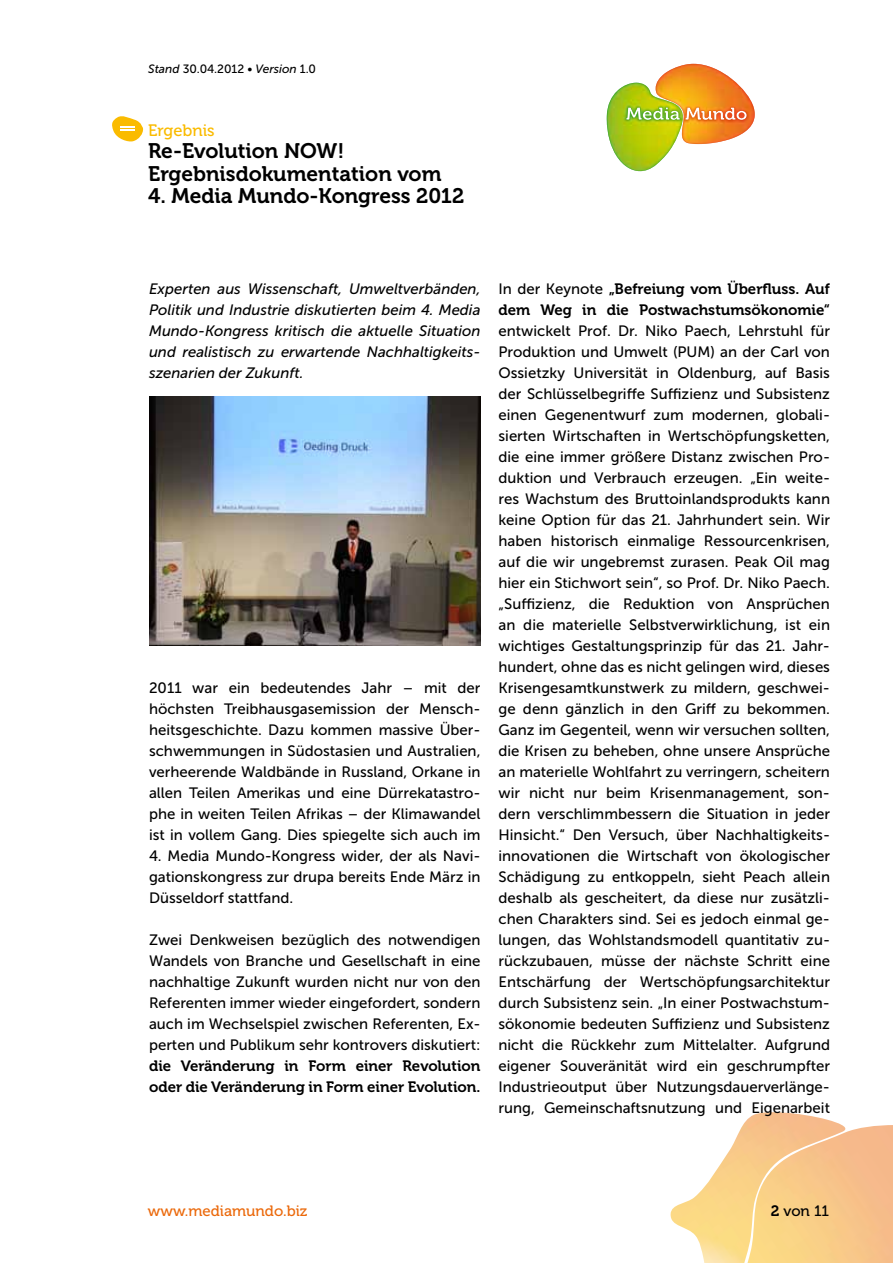
<style>
.page{position:relative;width:893px;height:1263px;background:#fff}
.page>*{position:absolute;margin:0;border:0;box-sizing:border-box;transform-origin:0 0}
.t1{font:21px/22.5px "Museo 700";color:#000}
.t2{font:16.5px "Museo 500";color:#fabb00}
.t3{font:15px/21px "Museo Sans 500";color:#000;text-align:justify}
.t4{font:italic 15px/21px "Museo Sans 500";color:#000;text-align:justify}
.t5{font:15px/21px "Museo 700";color:#000}
.t6{font:15px "Museo 500";color:#eb690b}
.t7{font:15px "Museo 500";color:#000}
.t8{font:12px "Museo Sans 500";color:#000}
.s1{font-style:italic}
.s2{font-family:"Museo Sans 500"}
.s3{font-family:"Museo 700"}
</style>
<div class="page">
<img style="left:670px;top:1112px;width:223px;height:151px">
<svg style="left:607px;top:64px;width:148px;height:107px"></svg>
<svg style="left:112px;top:116px;width:31px;height:25px"></svg>
<img style="left:149px;top:396px;width:332px;height:249px">
<p class="t8" style="left:148px;top:62px;width:169px"><span class="s1">Stand</span> 30.04.2012 • <span class="s1">Version</span> 1.0</p>
<p class="t2" style="left:148px;top:121px;width:68px">Ergebnis</p>
<h1 class="t1" style="left:148px;top:140px;width:295px">Re-Evolution NOW!<br>Ergebnisdokumentation vom</h1>
<h1 class="t1" style="left:148px;top:185px;width:318px">4. Media Mundo-Kongress 2012</h1>
<p class="t4" style="left:149px;top:278px;width:333px">Experten aus Wissenschaft, Umweltverbänden, Politik und Industrie diskutierten beim 4. Media Mundo-Kongress kritisch die aktuelle Situation und realistisch zu erwartende Nachhaltigkeits&shy;szenarien der Zukunft.</p>
<p class="t3" style="left:149px;top:677px;width:333px">2011 war ein bedeutendes Jahr – mit der höchsten Treibhausgasemission der Mensch&shy;heitsgeschichte. Dazu kommen massive Über&shy;schwemmungen in Südostasien und Australien, verheerende Waldbände in Russland, Orkane in allen Teilen Amerikas und eine Dürrekatastro&shy;phe in weiten Teilen Afrikas – der Klimawandel ist in vollem Gang. Dies spiegelte sich auch im</p>
<p class="t3" style="left:149px;top:845px;width:333px">4. Media Mundo-Kongress wider, der als Navi&shy;gationskongress zur drupa bereits Ende März in Düsseldorf stattfand.</p>
<p class="t3" style="left:149px;top:929px;width:333px">Zwei Denkweisen bezüglich des notwendigen Wandels von Branche und Gesellschaft in eine nachhaltige Zukunft wurden nicht nur von den Referenten immer wieder eingefordert, sondern auch im Wechselspiel zwischen Referenten, Ex&shy;perten und Publikum sehr kontrovers diskutiert:</p>
<p class="t5" style="left:149px;top:1056px;width:333px">die Veränderung in Form einer Revolution oder die Veränderung in Form einer Evolution.</p>
<p class="t5" style="left:499px;top:279px;width:333px"><span class="s2">In der Keynote</span> „Befreiung vom Überfluss. Auf dem Weg in die Postwachstumsökonomie“</p>
<p class="t3" style="left:499px;top:320px;width:333px">entwickelt Prof. Dr. Niko Paech, Lehrstuhl für Produktion und Umwelt (PUM) an der Carl von Ossietzky Universität in Oldenburg, auf Basis der Schlüsselbegriffe Suffizienz und Subsistenz einen Gegenentwurf zum modernen, globali&shy;sierten Wirtschaften in Wertschöpfungsketten, die eine immer größere Distanz zwischen Pro&shy;duktion und Verbrauch erzeugen. „Ein weite&shy;res Wachstum des Bruttoinlandsprodukts kann keine Option für das 21. Jahrhundert sein. Wir haben historisch einmalige Ressourcenkrisen, auf die wir ungebremst zurasen. Peak Oil mag hier ein Stichwort sein“, so Prof. Dr. Niko Paech. „Suffizienz, die Reduktion von Ansprüchen an die materielle Selbstverwirklichung, ist ein wichtiges Gestaltungsprinzip für das 21. Jahr&shy;hundert, ohne das es nicht gelingen wird, dieses Krisengesamtkunstwerk zu mildern, geschwei&shy;ge denn gänzlich in den Griff zu bekommen.<br>Ganz im Gegenteil, wenn wir versuchen sollten, die Krisen zu beheben, ohne unsere Ansprüche an materielle Wohlfahrt zu verringern, scheitern wir nicht nur beim Krisenmanagement, son&shy;dern verschlimmbessern die Situation in jeder Hinsicht.“ Den Versuch, über Nachhaltigkeits&shy;innovationen die Wirtschaft von ökologischer Schädigung zu entkoppeln, sieht Peach allein deshalb als gescheitert, da diese nur zusätzli&shy;chen Charakters sind. Sei es jedoch einmal ge&shy;lungen, das Wohlstandsmodell quantitativ zu&shy;rückzubauen, müsse der nächste Schritt eine Entschärfung der Wertschöpfungsarchitektur durch Subsistenz sein. „In einer Postwachstum&shy;sökonomie bedeuten Suffizienz und Subsistenz nicht die Rückkehr zum Mittelalter. Aufgrund eigener Souveränität wird ein geschrumpfter Industrieoutput über Nutzungsdauerverlänge&shy;rung, Gemeinschaftsnutzung und Eigenarbeit</p>
<p class="t6" style="left:148px;top:1202px;width:161px">www.mediamundo.biz</p>
<p class="t7" style="left:771px;top:1202px;width:60px"><span class="s3">2</span> von 11</p>
</div>
